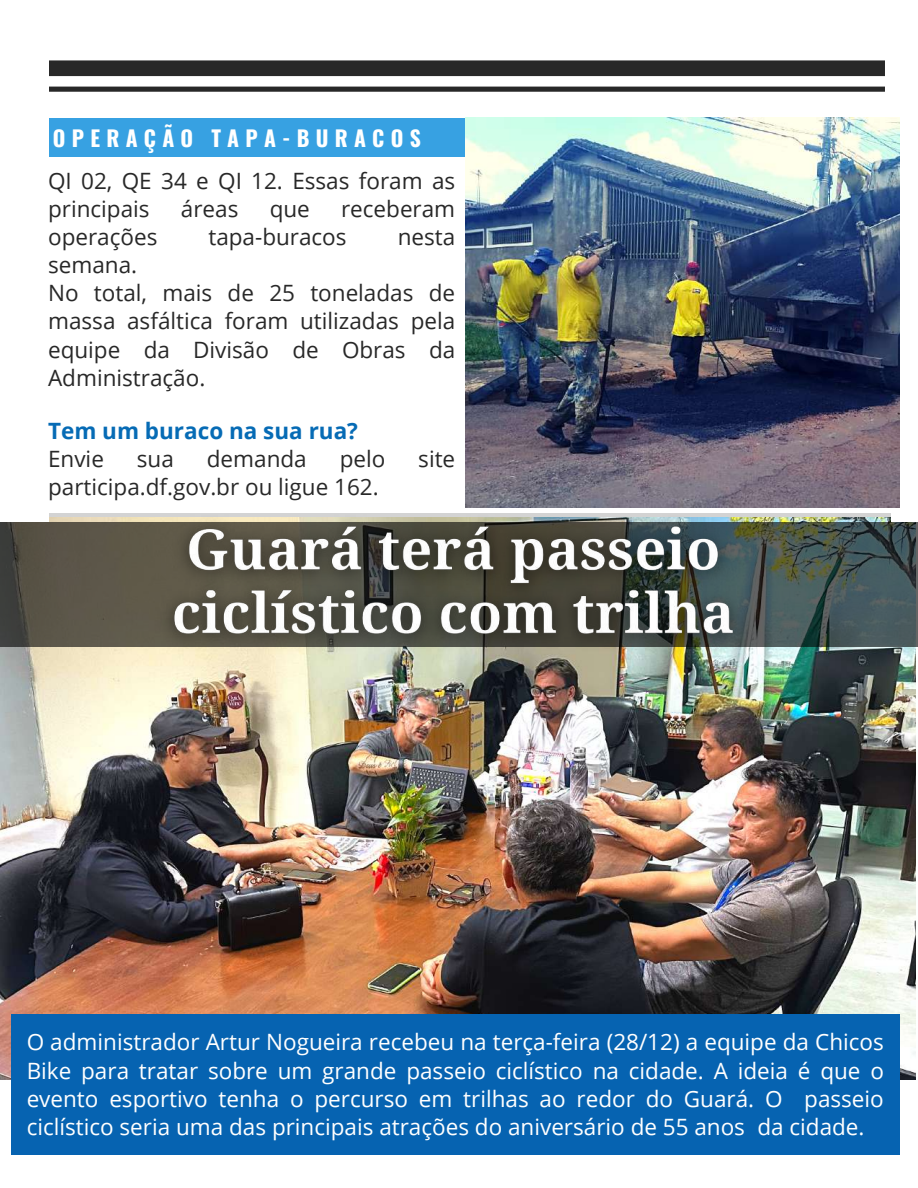
<style>
.page{position:relative;width:918px;height:1188px;background:#fff}
.page>*{position:absolute;margin:0;border:0;box-sizing:border-box;transform-origin:0 0}
.t1{font:22.5px/28.2px "Open Sans";color:#fff;text-align:justify}
.t2{font:22.5px/28.2px "Open Sans";color:#282828}
.t3{font:700 22.5px "Open Sans";color:#066bb5}
.t4{font:700 21.6px "Oswald";letter-spacing:.29em;color:#fff}
</style>
<div class="page">
<div style="left:46px;top:118px;width:419px;height:39px;background:#37a1e2"></div>
<svg style="left:49px;top:60px;width:836px;height:32px"></svg>
<hr style="left:22px;top:513px;width:896px;height:4px;background:#d3d3d3">
<img style="left:0;top:517px;width:915px;height:563px">
<div style="left:0;top:34px;width:48px;height:488px;background:#fff"></div>
<svg style="left:0;top:522px;width:918px;height:125px;background:#4e534d"></svg>
<div style="left:11px;top:1014px;width:889px;height:141px;background:#0663b1"></div>
<div style="left:892px;top:34px;width:26px;height:488px;background:#fff"></div>
<img style="left:465px;top:118px;width:434px;height:389px">
<img style="left:149px;top:502px;width:610px;height:159px">
<p class="t4" style="left:53px;top:121px;width:369px">OPERAÇÃO TAPA-BURACOS</p>
<p class="t2" style="left:48px;top:166px;width:409px">QI 02, QE 34 e QI 12. Essas foram as principais</p>
<p class="t2" style="left:181px;top:194px;width:59px">áreas</p>
<p class="t2" style="left:270px;top:194px;width:42px">que</p>
<p class="t2" style="left:341px;top:194px;width:116px">receberam</p>
<p class="t2" style="left:48px;top:222px;width:111px">operações</p>
<p class="t2" style="left:208px;top:222px;width:140px">tapa-buracos</p>
<p class="t2" style="left:398px;top:222px;width:59px">nesta</p>
<p class="t2" style="left:48px;top:250px;width:409px">semana.<br>No total, mais de 25 toneladas de massa asfáltica foram utilizadas pela equipe da Divisão de Obras da<br>Administração.</p>
<p class="t3" style="left:48px;top:415px;width:311px">Tem um buraco na sua rua?</p>
<p class="t2" style="left:48px;top:444px;width:57px">Envie</p>
<p class="t2" style="left:137px;top:444px;width:39px">sua</p>
<p class="t2" style="left:207px;top:444px;width:101px">demanda</p>
<p class="t2" style="left:340px;top:444px;width:47px">pelo</p>
<p class="t2" style="left:418px;top:444px;width:38px">site</p>
<p class="t2" style="left:48px;top:472px;width:332px">participa.df.gov.br ou ligue 162.</p>
<p class="t1" style="left:27px;top:1028px;width:859px">O administrador Artur Nogueira recebeu na terça-feira (28/12) a equipe da Chicos Bike para tratar sobre um grande passeio ciclístico na cidade. A ideia é que o evento esportivo tenha o percurso em trilhas ao redor do Guará. O passeio ciclístico seria uma das principais atrações do aniversário de 55 anos da cidade.</p>
</div>
